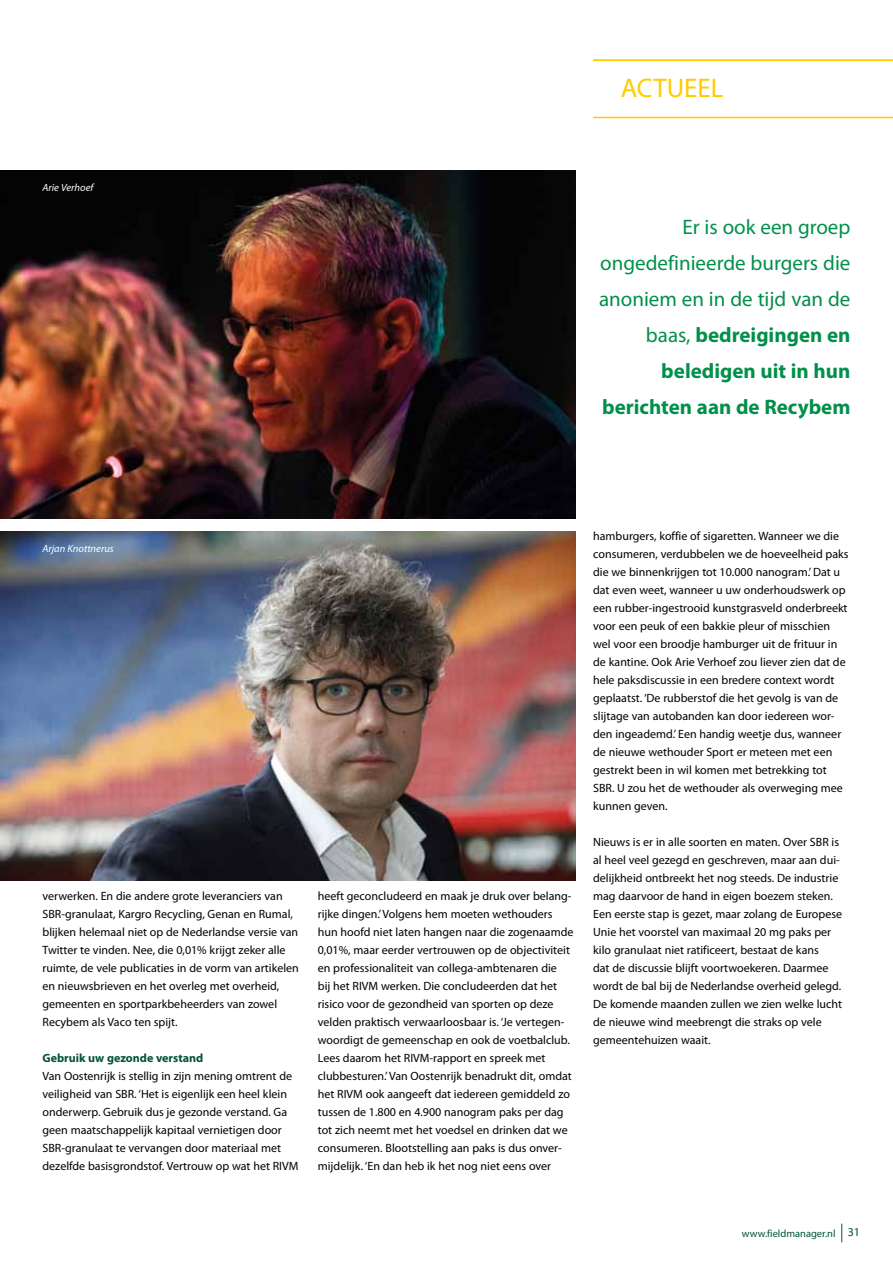
<style>
.page{position:relative;width:893px;height:1263px;background:#fff}
.page>*{position:absolute;margin:0;border:0;box-sizing:border-box;transform-origin:0 0}
.t1{font:27px "Myriad Pro";color:#fc0}
.t2{font:21px/36px "Myriad Pro";color:#00904a;text-align:right}
.t3{font:12px/18px "Myriad Pro";color:#000}
.t4{font:700 12px "Myriad Pro";color:#00533d}
.t5{font:italic 10.5px "Myriad Pro";color:#fff}
.t6{font:10.5px "Myriad Pro";color:#00533d}
.s1{font-weight:700}
.s2{font-size:12px}
</style>
<div class="page">
<svg style="left:841px;top:1223px;width:1px;height:19px"></svg>
<img style="left:0;top:170px;width:575px;height:349px">
<img style="left:0;top:531px;width:575px;height:349px">
<hr style="left:593px;top:117px;width:300px;height:1px;background:#fc0">
<hr style="left:593px;top:60px;width:300px;height:1px;background:#fc0">
<p class="t5" style="left:43px;top:181px;width:52px">Arie Verhoef</p>
<h1 class="t1" style="left:621px;top:71px;width:104px">ACTUEEL</h1>
<h2 class="t2" style="left:599px;top:209px;width:253px">Er is ook een groep ongedefinieerde burgers die anoniem en in de tijd van de baas, <span class="s1">bedreigingen en beledigen uit in hun berichten aan de Recybem</span></h2>
<p class="t5" style="left:43px;top:542px;width:73px">Arjan Knottnerus</p>
<p class="t3" style="left:43px;top:887px;width:258px">verwerken. En die andere grote leveranciers van SBR-granulaat, Kargro Recycling, Genan en Rumal, blijken helemaal niet op de Nederlandse versie van Twitter te vinden. Nee, die 0,01% krijgt zeker alle ruimte, de vele publicaties in de vorm van artikelen en nieuwsbrieven en het overleg met overheid, gemeenten en sportparkbeheerders van zowel Recybem als Vaco ten spijt.</p>
<p class="t4" style="left:43px;top:1050px;width:162px">Gebruik uw gezonde verstand</p>
<p class="t3" style="left:43px;top:1067px;width:257px">Van Oostenrijk is stellig in zijn mening omtrent de veiligheid van SBR. ‘Het is eigenlijk een heel klein onderwerp. Gebruik dus je gezonde verstand. Ga geen maatschappelijk kapitaal vernietigen door SBR-granulaat te vervangen door materiaal met dezelfde basisgrondstof. Vertrouw op wat het RIVM</p>
<p class="t3" style="left:318px;top:887px;width:257px">heeft geconcludeerd en maak je druk over belang&shy;rijke dingen.’ Volgens hem moeten wethouders hun hoofd niet laten hangen naar die zogenaamde 0,01%, maar eerder vertrouwen op de objectiviteit en professionaliteit van collega-ambtenaren die<br>bij het RIVM werken. Die concludeerden dat het risico voor de gezondheid van sporten op deze velden praktisch verwaarloosbaar is. ‘Je vertegen&shy;woordigt de gemeenschap en ook de voetbalclub.<br>Lees daarom het RIVM-rapport en spreek met clubbesturen.’ Van Oostenrijk benadrukt dit, omdat het RIVM ook aangeeft dat iedereen gemiddeld zo tussen de 1.800 en 4.900 nanogram paks per dag tot zich neemt met het voedsel en drinken dat we consumeren. Blootstelling aan paks is dus onver&shy;mijdelijk. ‘En dan heb ik het nog niet eens over</p>
<p class="t3" style="left:593px;top:527px;width:257px">hamburgers, koffie of sigaretten. Wanneer we die consumeren, verdubbelen we de hoeveelheid paks die we binnenkrijgen tot 10.000 nanogram.’ Dat u dat even weet, wanneer u uw onderhoudswerk op een rubber-ingestrooid kunstgrasveld onderbreekt voor een peuk of een bakkie pleur of misschien wel voor een broodje hamburger uit de frituur in de kantine. Ook Arie Verhoef zou liever zien dat de hele paksdiscussie in een bredere context wordt geplaatst. ‘De rubberstof die het gevolg is van de slijtage van autobanden kan door iedereen wor&shy;den ingeademd.’ Een handig weetje dus, wanneer de nieuwe wethouder Sport er meteen met een gestrekt been in wil komen met betrekking tot SBR. U zou het de wethouder als overweging mee kunnen geven.</p>
<p class="t3" style="left:593px;top:833px;width:251px">Nieuws is er in alle soorten en maten. Over SBR is al heel veel gezegd en geschreven, maar aan dui&shy;delijkheid ontbreekt het nog steeds. De industrie mag daarvoor de hand in eigen boezem steken.<br>Een eerste stap is gezet, maar zolang de Europese Unie het voorstel van maximaal 20 mg paks per kilo granulaat niet ratificeert, bestaat de kans<br>dat de discussie blijft voortwoekeren. Daarmee wordt de bal bij de Nederlandse overheid gelegd.<br>De komende maanden zullen we zien welke lucht de nieuwe wind meebrengt die straks op vele gemeentehuizen waait.</p>
<p class="t6" style="left:742px;top:1227px;width:120px">www.fieldmanager.nl <span class="s2">31</span></p>
</div>
